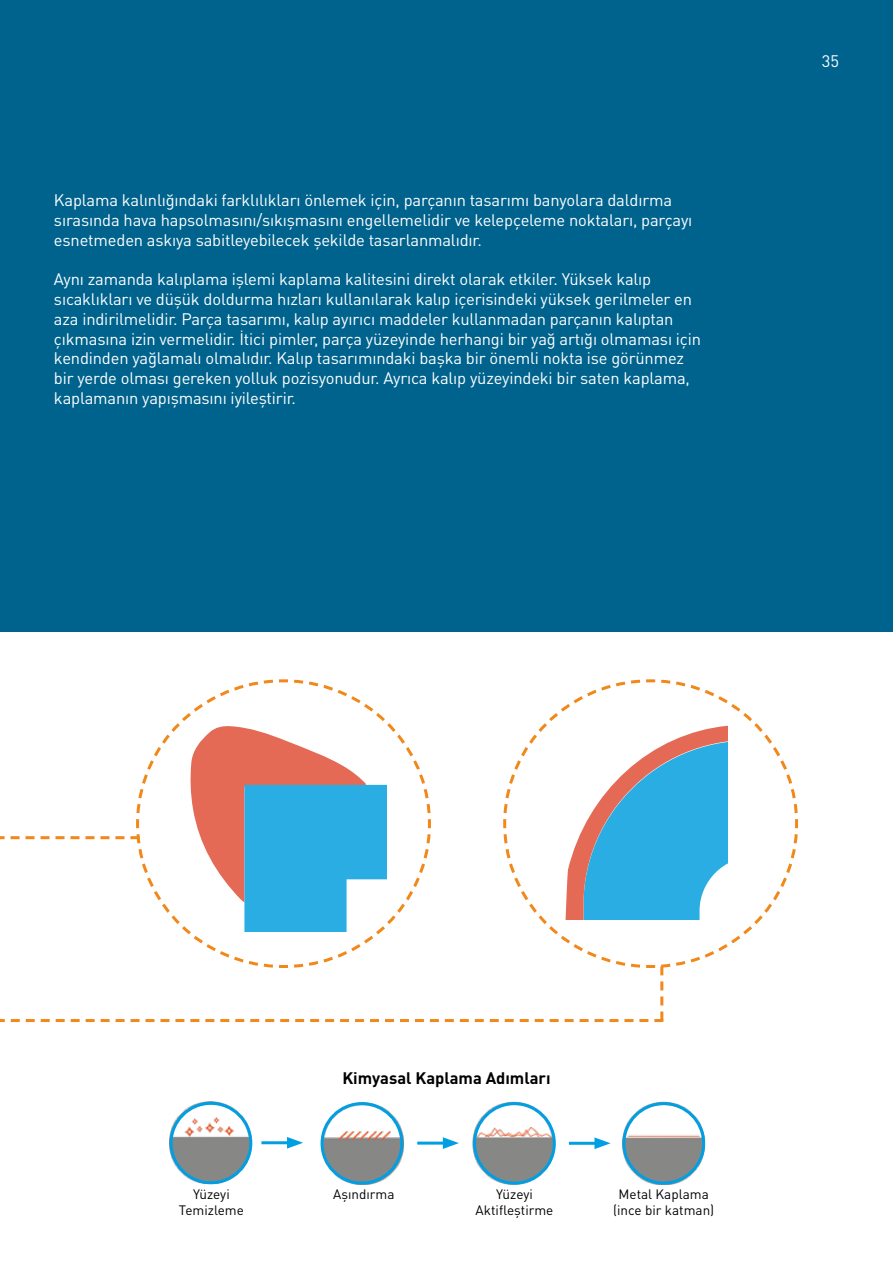
<style>
.page{position:relative;width:893px;height:1263px;background:#fff}
.page>*{position:absolute;margin:0;border:0;box-sizing:border-box;transform-origin:0 0}
.t1{font:16.5px/19.8px "DIN Pro";letter-spacing:-.01em;color:#fff}
.t2{font:700 16.5px "DIN Pro";color:#000}
.t3{font:13.5px/16.2px "DIN Pro";color:#000;text-align:center}
</style>
<div class="page">
<div style="left:0;top:0;width:893px;height:631px;background:#00638e"></div>
<svg style="left:0;top:679px;width:799px;height:343px"></svg>
<img style="left:170px;top:1102px;width:82px;height:82px">
<img style="left:321px;top:1102px;width:82px;height:82px">
<img style="left:473px;top:1102px;width:82px;height:82px">
<img style="left:623px;top:1102px;width:82px;height:82px">
<hr style="left:261px;top:1141px;width:32px;height:3px;background:#009fe3">
<svg style="left:287px;top:1137px;width:16px;height:11px"></svg>
<hr style="left:417px;top:1141px;width:32px;height:3px;background:#009fe3">
<svg style="left:443px;top:1137px;width:16px;height:12px"></svg>
<hr style="left:569px;top:1142px;width:31px;height:3px;background:#009fe3">
<svg style="left:594px;top:1137px;width:17px;height:12px"></svg>
<div style="left:170px;top:1102px;width:82px;height:82px;border:3px solid #009fe3;border-radius:50%"></div>
<div style="left:321px;top:1102px;width:82px;height:82px;border:3px solid #009fe3;border-radius:50%"></div>
<div style="left:473px;top:1102px;width:83px;height:82px;border:3px solid #009fe3;border-radius:50%"></div>
<div style="left:622px;top:1102px;width:83px;height:82px;border:3px solid #009fe3;border-radius:50%"></div>
<p class="t1" style="left:54px;top:189px;width:640px">Kaplama kalınlığındaki farklılıkları önlemek için, parçanın tasarımı banyolara daldırma sırasında hava hapsolmasını/sıkışmasını engellemelidir ve kelepçeleme noktaları, parçayı esnetmeden askıya sabitleyebilecek şekilde tasarlanmalıdır.</p>
<p class="t1" style="left:54px;top:269px;width:649px">Aynı zamanda kalıplama işlemi kaplama kalitesini direkt olarak etkiler. Yüksek kalıp sıcaklıkları ve düşük doldurma hızları kullanılarak kalıp içerisindeki yüksek gerilmeler en aza indirilmelidir. Parça tasarımı, kalıp ayırıcı maddeler kullanmadan parçanın kalıptan çıkmasına izin vermelidir. İtici pimler, parça yüzeyinde herhangi bir yağ artığı olmaması için kendinden yağlamalı olmalıdır. Kalıp tasarımındaki başka bir önemli nokta ise görünmez bir yerde olması gereken yolluk pozisyonudur. Ayrıca kalıp yüzeyindeki bir saten kaplama, kaplamanın yapışmasını iyileştirir.</p>
<p class="t1" style="left:822px;top:50px;width:19px">35</p>
<p class="t2" style="left:342px;top:1067px;width:210px">Kimyasal Kaplama Adımları</p>
<p class="t3" style="left:179px;top:1185px;width:66px">Yüzeyi<br>Temizleme</p>
<p class="t3" style="left:333px;top:1185px;width:63px">Aşındırma</p>
<p class="t3" style="left:476px;top:1185px;width:79px">Yüzeyi<br>Aktifleştirme</p>
<p class="t3" style="left:613px;top:1185px;width:103px">Metal Kaplama (ince bir katman)</p>
</div>
